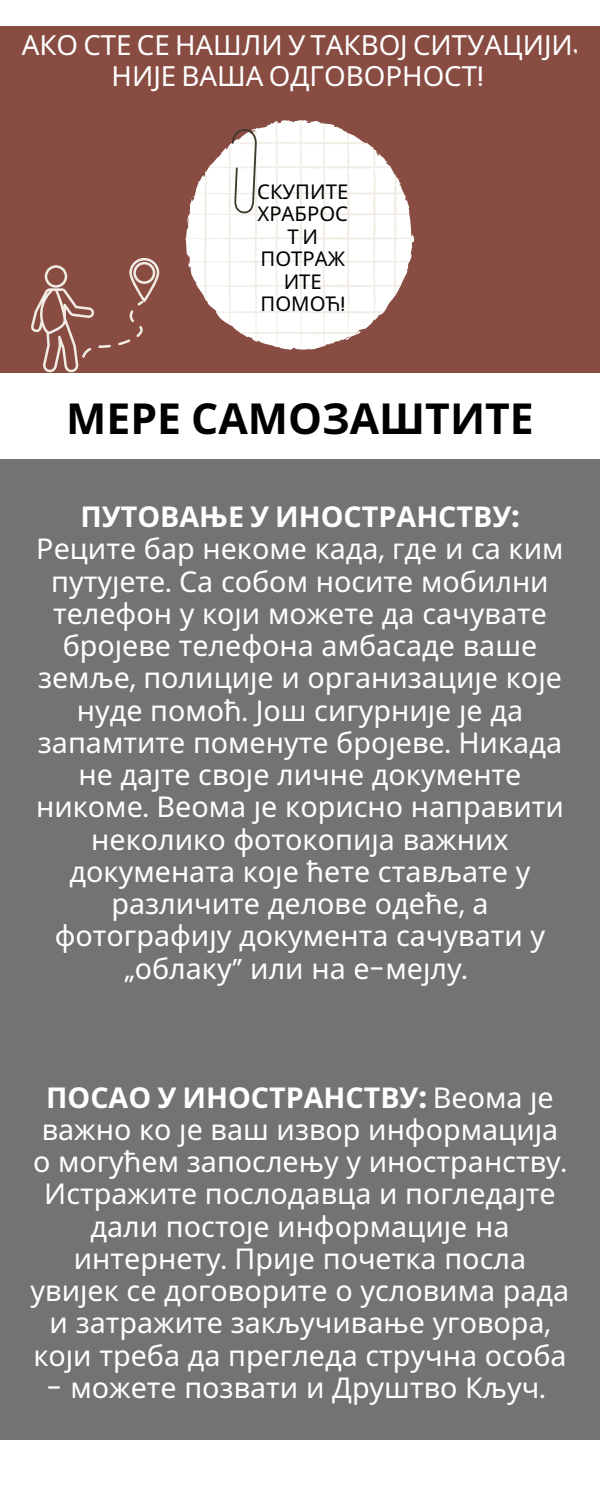
<style>
.page{position:relative;width:600px;height:1500px;background:#fff}
.page>*{position:absolute;margin:0;border:0;box-sizing:border-box;transform-origin:0 0}
.t1{font:700 42.7px "Noto Sans";color:#000}
.t2{font:28.7px/32.2px "Noto Sans";color:#fff;text-align:center}
.t3{font:27.7px/30.8px "Noto Sans";color:#fff;text-align:center}
.t4{font:20.3px/22.5px "Noto Sans";color:#000;text-align:center}
.s1{font-family:"Marykate"}
.s2{font-weight:700}
.s3{font-family:"Poppins";font-weight:700}
.s4{font-family:"Poppins"}
</style>
<div class="page">
<div style="left:0;top:460px;width:600px;height:980px;background:#737373"></div>
<div style="left:0;top:27px;width:600px;height:346px;background:#884c42"></div>
<svg style="left:186px;top:120px;width:228px;height:230px;fill:#fff"></svg>
<svg style="left:232px;top:129px;width:25px;height:85px;background:#dbd7d4"></svg>
<svg style="left:31px;top:265px;width:80px;height:107px"></svg>
<svg style="left:118px;top:258px;width:41px;height:87px"></svg>
<p class="t3" style="left:22px;top:29px;width:558px">АКО СТЕ СЕ НАШЛИ У ТАКВОЈ СИТУАЦИЈИ<span class="s1">,<br></span>НИЈЕ ВАША ОДГОВОРНОСТ<span class="s1">!</span></p>
<p class="t4" style="left:257px;top:179px;width:93px">СКУПИТЕ<br>ХРАБРОС<br>ТИ<br>ПОТРАЖ<br>ИТЕ<br>ПОМОЋ<span class="s1">!</span></p>
<h1 class="t1" style="left:66px;top:388px;width:469px">МЕРЕ САМОЗАШТИТЕ</h1>
<p class="t2" style="left:36px;top:500px;width:529px"><span class="s2">ПУТОВАЊЕ У ИНОСТРАНСТВУ</span><span class="s3">:<br></span>Реците бар некоме када<span class="s4">,</span> где и са ким путујете<span class="s4">.</span> Са собом носите мобилни телефон у који можете да сачувате бројеве телефона амбасаде ваше земље<span class="s4">,</span> полиције и организације које нуде помоћ<span class="s4">.</span> Још сигурније је да запамтите поменуте бројеве<span class="s4">.</span> Никада не дајте своје личне документе никоме<span class="s4">.</span> Веома је корисно направити неколико фотокопија важних докумената које ћете стављате у различите делове одеће<span class="s4">,</span> а фотографију документа сачувати у <span class="s4">„</span>облаку<span class="s4">”</span> или на е<span class="s4">-</span>мејлу<span class="s4">.</span></p>
<p class="t2" style="left:31px;top:1080px;width:540px"><span class="s2">ПОСАО У ИНОСТРАНСТВУ</span><span class="s3">:</span> Веома је важно ко је ваш извор информација о могућем запослењу у иностранству<span class="s4">.<br></span>Истражите послодавца и погледајте дали постоје информације на интернету<span class="s4">.</span> Прије почетка посла увијек се договорите о условима рада и затражите закључивање уговора<span class="s4">, </span>који треба да прегледа стручна особа</p>
<p class="t2" style="left:47px;top:1371px;width:500px"><span class="s4">-</span> можете позвати и Друштво Кључ<span class="s4">.</span></p>
</div>
